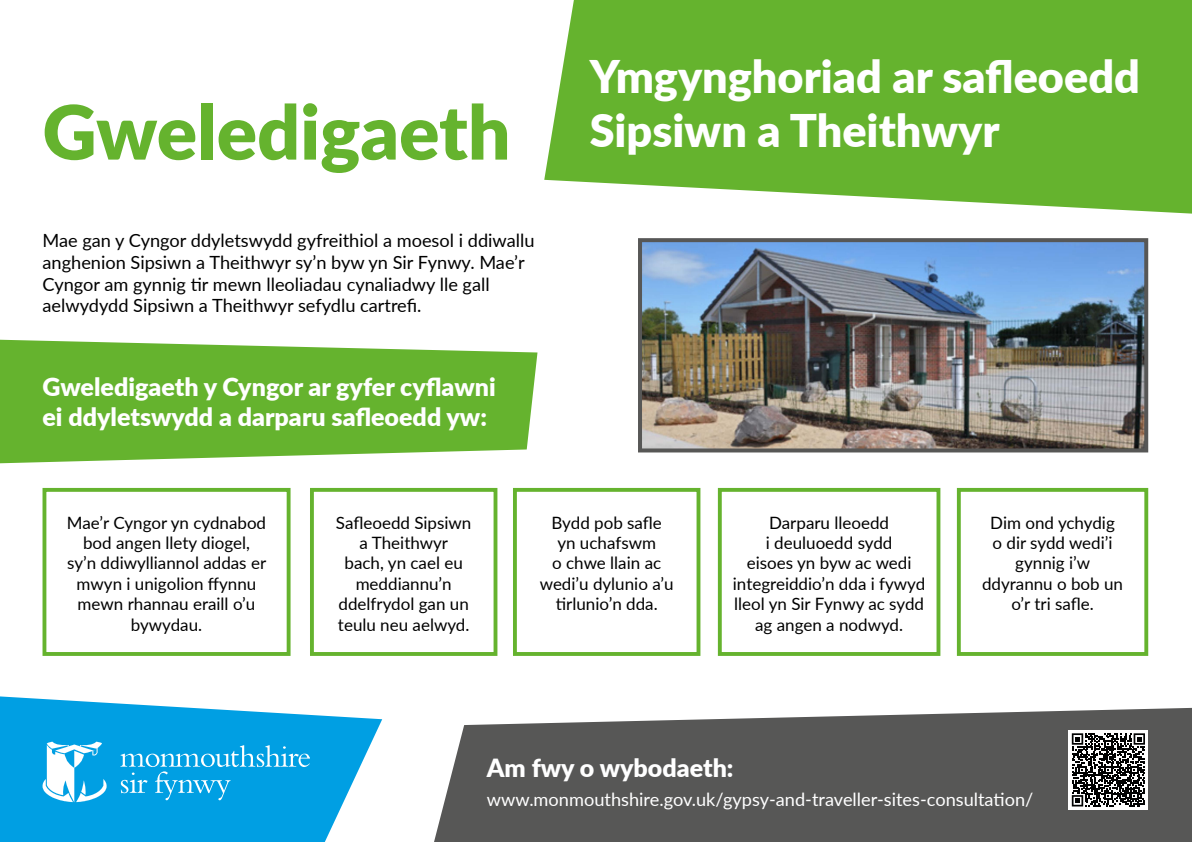
<style>
.page{position:relative;width:1192px;height:842px;background:#fff}
.page>*{position:absolute;margin:0;border:0;box-sizing:border-box;transform-origin:0 0}
.t1{font:900 75px "Lato";color:#65b32e}
.t2{font:900 45px/54px "Lato";color:#fff}
.t3{font:900 25px/30px "Lato";color:#fff}
.t4{font:18.2px/21.9px "Lato";color:#000}
.t5{font:18.2px "Lato";color:#fff}
.t6{font:17px/20.4px "Lato";color:#000;text-align:center}
</style>
<div class="page">
<img style="left:643px;top:243px;width:500px;height:204px">
<div style="left:638px;top:238px;width:510px;height:214px;border:4px solid #575756"></div>
<svg style="left:434px;top:708px;width:758px;height:134px;fill:#575756"></svg>
<svg style="left:0;top:696px;width:382px;height:146px;fill:#009fe3"></svg>
<div style="left:1069px;top:730px;width:79px;height:80px;background:#fff"></div>
<svg style="left:1072px;top:733px;width:73px;height:73px"></svg>
<svg style="left:121px;top:745px;width:189px;height:55px"></svg>
<svg style="left:43px;top:742px;width:64px;height:60px"></svg>
<svg style="left:0;top:340px;width:537px;height:123px;fill:#65b32e"></svg>
<div style="left:957px;top:488px;width:191px;height:168px;border:4px solid #65b32e"></div>
<div style="left:43px;top:488px;width:248px;height:168px;border:4px solid #65b32e"></div>
<div style="left:310px;top:488px;width:187px;height:168px;border:4px solid #65b32e"></div>
<div style="left:513px;top:488px;width:187px;height:168px;border:4px solid #65b32e"></div>
<div style="left:718px;top:488px;width:222px;height:168px;border:4px solid #65b32e"></div>
<svg style="left:544px;top:0;width:648px;height:214px;fill:#65b32e"></svg>
<h1 class="t1" style="left:43px;top:76px;width:470px">Gweledigaeth</h1>
<p class="t4" style="left:43px;top:229px;width:494px">Mae gan y Cyngor ddyletswydd gyfreithiol a moesol i ddiwallu anghenion Sipsiwn a Theithwyr sy’n byw yn Sir Fynwy. Mae’r Cyngor am gynnig tir mewn lleoliadau cynaliadwy lle gall aelwydydd Sipsiwn a Theithwyr sefydlu cartrefi.</p>
<h3 class="t3" style="left:43px;top:371px;width:455px">Gweledigaeth y Cyngor ar gyfer cyflawni ei ddyletswydd a darparu safleoedd yw:</h3>
<h2 class="t2" style="left:590px;top:48px;width:552px">Ymgynghoriad ar safleoedd<br>Sipsiwn a Theithwyr</h2>
<p class="t6" style="left:67px;top:511px;width:201px">Mae’r Cyngor yn cydnabod bod angen llety diogel, sy’n ddiwylliannol addas er mwyn i unigolion ffynnu mewn rhannau eraill o’u bywydau.</p>
<p class="t6" style="left:336px;top:511px;width:137px">Safleoedd Sipsiwn a Theithwyr<br>bach, yn cael eu meddiannu’n ddelfrydol gan un teulu neu aelwyd.</p>
<p class="t6" style="left:540px;top:511px;width:135px">Bydd pob safle<br>yn uchafswm<br>o chwe llain ac wedi’u dylunio a’u tirlunio’n dda.</p>
<p class="t6" style="left:733px;top:511px;width:194px">Darparu lleoedd<br>i deuluoedd sydd<br>eisoes yn byw ac wedi integreiddio’n dda i fywyd lleol yn Sir Fynwy ac sydd ag angen a nodwyd.</p>
<p class="t6" style="left:982px;top:511px;width:143px">Dim ond ychydig<br>o dir sydd wedi’i gynnig i’w ddyrannu o bob un o’r tri safle.</p>
<h3 class="t3" style="left:487px;top:751px;width:248px">Am fwy o wybodaeth:</h3>
<p class="t5" style="left:487px;top:786px;width:548px">www.monmouthshire.gov.uk/gypsy-and-traveller-sites-consultation/</p>
</div>
